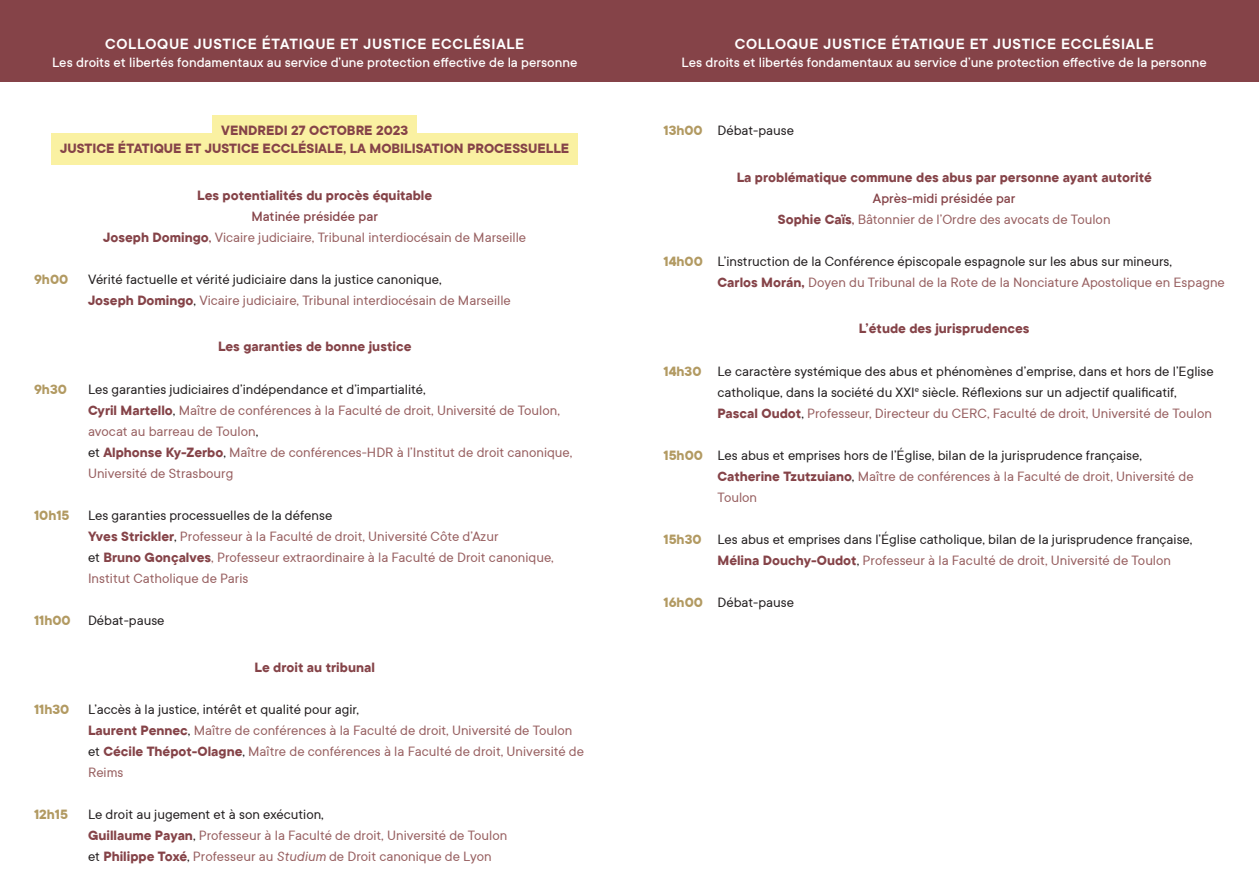
<style>
.page{position:relative;width:1259px;height:893px;background:#fff}
.page>*{position:absolute;margin:0;border:0;box-sizing:border-box;transform-origin:0 0}
.t1{font:600 16.5px "TT Commons Classic";letter-spacing:.04em;color:#fff}
.t2{font:15px/21px "TT Commons Classic";color:#986061}
.t3{font:15px/21px "TT Commons Classic";color:#231f20}
.t4{font:700 15px/18px "TT Commons Classic";color:#854348;text-align:center}
.t5{font:500 15px "TT Commons Classic";color:#fff}
.t6{font:700 15px "TT Commons Classic";color:#b29a62}
.s1{font-weight:500;color:#854348}
.s2{font-weight:700;color:#854348}
.s3{color:#986061}
.s4{color:#231f20}
.s5{font-weight:700;color:#b29a62}
.s6{font-style:italic}
</style>
<div class="page">
<div style="left:0;top:0;width:1259px;height:81px;background:#854348"></div>
<div style="left:213px;top:115px;width:204px;height:32px;background:#faf1a2"></div>
<div style="left:52px;top:133px;width:526px;height:32px;background:#faf1a2"></div>
<p class="t1" style="left:105px;top:34px;width:420px">COLLOQUE JUSTICE ÉTATIQUE ET JUSTICE ECCLÉSIALE</p>
<p class="t5" style="left:52px;top:53px;width:527px">Les droits et libertés fondamentaux au service d’une protection effective de la personne</p>
<p class="t4" style="left:60px;top:121px;width:510px">VENDREDI 27 OCTOBRE 2023<br>JUSTICE ÉTATIQUE ET JUSTICE ECCLÉSIALE, LA MOBILISATION PROCESSUELLE</p>
<p class="t4" style="left:197px;top:185px;width:236px">Les potentialités du procès équitable</p>
<p class="t2" style="left:103px;top:205px;width:424px;text-align:center"><span class="s1">Matinée présidée par<br></span><span class="s2">Joseph Domingo</span><span class="s1">,</span> Vicaire judiciaire, Tribunal interdiocésain de Marseille</p>
<p class="t6" style="left:34px;top:269px;width:36px">9h00</p>
<p class="t3" style="left:88px;top:268px;width:424px">Vérité factuelle et vérité judiciaire dans la justice canonique,<br><span class="s2">Joseph Domingo</span>, <span class="s3">Vicaire judiciaire, Tribunal interdiocésain de Marseille</span></p>
<p class="t4" style="left:218px;top:337px;width:195px">Les garanties de bonne justice</p>
<p class="t6" style="left:34px;top:379px;width:34px">9h30</p>
<p class="t2" style="left:88px;top:378px;width:486px"><span class="s4">Les garanties judiciaires d’indépendance et d’impartialité,<br></span><span class="s2">Cyril Martello</span><span class="s4">,</span> Maître de conférences à la Faculté de droit, Université de Toulon, avocat au barreau de Toulon<span class="s4">,<br>et</span> <span class="s2">Alphonse Ky-Zerbo</span><span class="s4">,</span> Maître de conférences-HDR à l’Institut de droit canonique, Université de Strasbourg</p>
<p class="t2" style="left:88px;top:504px;width:467px;text-indent:-54px"><span class="s5">10h15</span> <span class="s4">Les garanties processuelles de la défense<br></span><span class="s2">Yves Strickler</span><span class="s4">,</span> Professeur à la Faculté de droit, Université Côte d’Azur<br><span class="s4">et</span> <span class="s2">Bruno Gonçalves</span>, Professeur extraordinaire à la Faculté de Droit canonique, Institut Catholique de Paris</p>
<p class="t3" style="left:34px;top:610px;width:132px"><span class="s5">11h00</span> Débat-pause</p>
<p class="t4" style="left:255px;top:658px;width:122px">Le droit au tribunal</p>
<p class="t2" style="left:88px;top:698px;width:497px;text-indent:-54px"><span class="s5">11h30</span> <span class="s4">L’accès à la justice, intérêt et qualité pour agir,<br></span><span class="s2">Laurent Pennec</span><span class="s4">,</span> Maître de conférences à la Faculté de droit, Université de Toulon <span class="s4">et</span> <span class="s2">Cécile Thépot-Olagne</span><span class="s4">,</span> Maître de conférences à la Faculté de droit, Université de Reims</p>
<p class="t6" style="left:34px;top:805px;width:35px">12h15</p>
<p class="t2" style="left:88px;top:804px;width:421px"><span class="s4">Le droit au jugement et à son exécution,<br></span><span class="s2">Guillaume Payan</span><span class="s4">,</span> Professeur à la Faculté de droit, Université de Toulon <span class="s4">et</span> <span class="s2">Philippe Toxé</span><span class="s4">,</span> Professeur au <span class="s6">Studium</span> de Droit canonique de Lyon</p>
<p class="t1" style="left:735px;top:34px;width:420px">COLLOQUE JUSTICE ÉTATIQUE ET JUSTICE ECCLÉSIALE</p>
<p class="t5" style="left:681px;top:53px;width:527px">Les droits et libertés fondamentaux au service d’une protection effective de la personne</p>
<p class="t3" style="left:663px;top:119px;width:132px"><span class="s5">13h00</span> Débat-pause</p>
<p class="t4" style="left:736px;top:167px;width:416px">La problématique commune des abus par personne ayant autorité</p>
<p class="t2" style="left:778px;top:187px;width:334px;text-align:center"><span class="s1">Après-midi présidée par<br></span><span class="s2">Sophie Caïs</span><span class="s1">,</span> Bâtonnier de l’Ordre des avocats de Toulon</p>
<p class="t3" style="left:717px;top:250px;width:509px;text-indent:-54px"><span class="s5">14h00</span> L’instruction de la Conférence épiscopale espagnole sur les abus sur mineurs,<br><span class="s2">Carlos Morán,</span> <span class="s3">Doyen du Tribunal de la Rote de la Nonciature Apostolique en Espagne</span></p>
<p class="t4" style="left:859px;top:319px;width:172px">L’étude des jurisprudences</p>
<p class="t3" style="left:717px;top:360px;width:498px;text-indent:-54px"><span class="s5">14h30</span> Le caractère systémique des abus et phénomènes d’emprise, dans et hors de l’Eglise catholique, dans la société du XXI<sup>e</sup> siècle. Réflexions sur un adjectif qualificatif,<br><span class="s2">Pascal Oudot</span>, <span class="s3">Professeur, Directeur du CERC, Faculté de droit, Université de Toulon</span></p>
<p class="t3" style="left:717px;top:444px;width:477px;text-indent:-54px"><span class="s5">15h00</span> Les abus et emprises hors de l’Église, bilan de la jurisprudence française,<br><span class="s2">Catherine Tzutzuiano</span>, <span class="s3">Maître de conférences à la Faculté de droit, Université de<br>Toulon</span></p>
<p class="t3" style="left:717px;top:529px;width:476px;text-indent:-54px"><span class="s5">15h30</span> Les abus et emprises dans l’Église catholique, bilan de la jurisprudence française,<br><span class="s2">Mélina Douchy-Oudot</span>, <span class="s3">Professeur à la Faculté de droit, Université de Toulon</span></p>
<p class="t3" style="left:663px;top:592px;width:132px"><span class="s5">16h00</span> Débat-pause</p>
</div>
